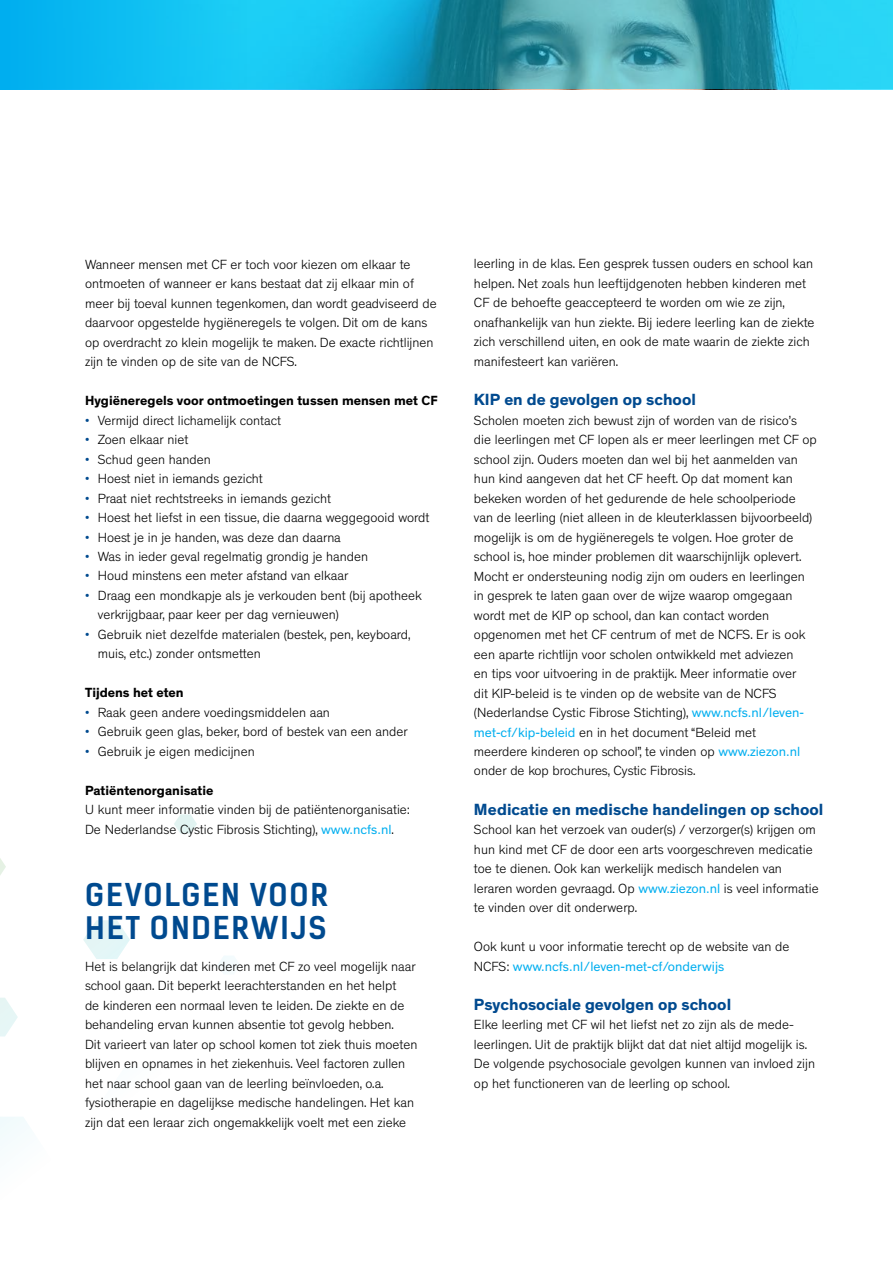
<style>
.page{position:relative;width:893px;height:1263px;background:#fff}
.page>*{position:absolute;margin:0;border:0;box-sizing:border-box;transform-origin:0 0}
.t1{font:700 30px/33px "Kelson Sans";letter-spacing:.065em;color:#004a8f}
.t2{font:700 16.5px "Theinhardt";color:#004a8f}
.t3{font:300 13.5px/19.5px "Theinhardt";color:#000}
.t4{font:700 13.5px "Theinhardt";color:#000}
.s1{color:#004a8f}
.s2{font-weight:400;color:#00aeef}
</style>
<div class="page">
<svg style="left:247px;top:0;width:646px;height:89px;background:#2cabc5"></svg>
<div style="left:0;top:0;width:247px;height:89px;background:linear-gradient(to right,#00adef,#1ccdf5)"></div>
<svg style="left:0;top:1117px;width:28px;height:29px"></svg>
<svg style="left:0;top:998px;width:18px;height:38px"></svg>
<svg style="left:83px;top:920px;width:47px;height:39px"></svg>
<svg style="left:218px;top:956px;width:19px;height:16px"></svg>
<svg style="left:174px;top:814px;width:23px;height:19px"></svg>
<svg style="left:0;top:858px;width:6px;height:17px"></svg>
<p class="t3" style="left:85px;top:254px;width:353px">Wanneer mensen met CF er toch voor kiezen om elkaar te ontmoeten of wanneer er kans bestaat dat zij elkaar min of meer bij toeval kunnen tegenkomen, dan wordt geadviseerd de daarvoor opgestelde hygiëneregels te volgen. Dit om de kans op overdracht zo klein mogelijk te maken. De exacte richtlijnen zijn te vinden op de site van de NCFS.</p>
<p class="t4" style="left:85px;top:392px;width:354px">Hygiëneregels voor ontmoetingen tussen mensen met CF</p>
<p class="t3" style="left:85px;top:410px;width:198px"><span class="s1">•</span> Vermijd direct lichamelijk contact</p>
<p class="t3" style="left:85px;top:430px;width:105px"><span class="s1">•</span> Zoen elkaar niet</p>
<p class="t3" style="left:85px;top:449px;width:127px"><span class="s1">•</span> Schud geen handen</p>
<p class="t3" style="left:85px;top:469px;width:179px"><span class="s1">•</span> Hoest niet in iemands gezicht</p>
<p class="t3" style="left:85px;top:488px;width:247px"><span class="s1">•</span> Praat niet rechtstreeks in iemands gezicht</p>
<p class="t3" style="left:85px;top:508px;width:346px"><span class="s1">•</span> Hoest het liefst in een tissue, die daarna weggegooid wordt</p>
<p class="t3" style="left:85px;top:527px;width:257px"><span class="s1">•</span> Hoest je in je handen, was deze dan daarna</p>
<p class="t3" style="left:85px;top:547px;width:285px"><span class="s1">•</span> Was in ieder geval regelmatig grondig je handen</p>
<p class="t3" style="left:85px;top:566px;width:265px"><span class="s1">•</span> Houd minstens een meter afstand van elkaar</p>
<p class="t3" style="left:98px;top:586px;width:326px;text-indent:-13px"><span class="s1">•</span> Draag een mondkapje als je verkouden bent (bij apotheek verkrijgbaar, paar keer per dag vernieuwen)</p>
<p class="t3" style="left:98px;top:625px;width:314px;text-indent:-13px"><span class="s1">•</span> Gebruik niet dezelfde materialen (bestek, pen, keyboard, muis, etc.) zonder ontsmetten</p>
<p class="t4" style="left:85px;top:684px;width:100px">Tijdens het eten</p>
<p class="t3" style="left:85px;top:703px;width:246px"><span class="s1">•</span> Raak geen andere voedingsmiddelen aan</p>
<p class="t3" style="left:85px;top:722px;width:324px"><span class="s1">•</span> Gebruik geen glas, beker, bord of bestek van een ander</p>
<p class="t3" style="left:85px;top:742px;width:171px"><span class="s1">•</span> Gebruik je eigen medicijnen</p>
<p class="t4" style="left:85px;top:782px;width:130px">Patiëntenorganisatie</p>
<p class="t3" style="left:85px;top:800px;width:326px">U kunt meer informatie vinden bij de patiëntenorganisatie:<br>De Nederlandse Cystic Fibrosis Stichting), <span class="s2">www.ncfs.nl</span>.</p>
<h1 class="t1" style="left:85px;top:878px;width:245px">GEVOLGEN VOOR<br>HET ONDERWIJS</h1>
<p class="t3" style="left:85px;top:956px;width:334px">Het is belangrijk dat kinderen met CF zo veel mogelijk naar school gaan. Dit beperkt leerachterstanden en het helpt<br>de kinderen een normaal leven te leiden. De ziekte en de behandeling ervan kunnen absentie tot gevolg hebben.<br>Dit varieert van later op school komen tot ziek thuis moeten blijven en opnames in het ziekenhuis. Veel factoren zullen het naar school gaan van de leerling beïnvloeden, o.a. fysiotherapie en dagelijkse medische handelingen. Het kan zijn dat een leraar zich ongemakkelijk voelt met een zieke</p>
<p class="t3" style="left:474px;top:254px;width:342px">leerling in de klas. Een gesprek tussen ouders en school kan helpen. Net zoals hun leeftijdgenoten hebben kinderen met CF de behoefte geaccepteerd te worden om wie ze zijn, onafhankelijk van hun ziekte. Bij iedere leerling kan de ziekte zich verschillend uiten, en ook de mate waarin de ziekte zich manifesteert kan variëren.</p>
<p class="t2" style="left:474px;top:389px;width:223px">KIP en de gevolgen op school</p>
<p class="t3" style="left:474px;top:410px;width:344px">Scholen moeten zich bewust zijn of worden van de risico’s die leerlingen met CF lopen als er meer leerlingen met CF op school zijn. Ouders moeten dan wel bij het aanmelden van hun kind aangeven dat het CF heeft. Op dat moment kan bekeken worden of het gedurende de hele schoolperiode van de leerling (niet alleen in de kleuterklassen bijvoorbeeld) mogelijk is om de hygiëneregels te volgen. Hoe groter de school is, hoe minder problemen dit waarschijnlijk oplevert.<br>Mocht er ondersteuning nodig zijn om ouders en leerlingen in gesprek te laten gaan over de wijze waarop omgegaan wordt met de KIP op school, dan kan contact worden opgenomen met het CF centrum of met de NCFS. Er is ook een aparte richtlijn voor scholen ontwikkeld met adviezen<br>en tips voor uitvoering in de praktijk. Meer informatie over<br>dit KIP-beleid is te vinden op de website van de NCFS (Nederlandse Cystic Fibrose Stichting), <span class="s2">www.ncfs.nl/leven&shy;met-cf/kip-beleid</span> en in het document “Beleid met<br>meerdere kinderen op school”, te vinden op <span class="s2">www.ziezon.nl </span>onder de kop brochures, Cystic Fibrosis.</p>
<p class="t2" style="left:474px;top:799px;width:351px">Medicatie en medische handelingen op school</p>
<p class="t3" style="left:474px;top:820px;width:346px">School kan het verzoek van ouder(s) / verzorger(s) krijgen om hun kind met CF de door een arts voorgeschreven medicatie toe te dienen. Ook kan werkelijk medisch handelen van leraren worden gevraagd. Op <span class="s2">www.ziezon.nl</span> is veel informatie te vinden over dit onderwerp.</p>
<p class="t3" style="left:474px;top:937px;width:317px">Ook kunt u voor informatie terecht op de website van de<br>NCFS: <span class="s2">www.ncfs.nl/leven-met-cf/onderwijs</span></p>
<p class="t2" style="left:474px;top:994px;width:259px">Psychosociale gevolgen op school</p>
<p class="t3" style="left:474px;top:1015px;width:343px">Elke leerling met CF wil het liefst net zo zijn als de mede&shy;leerlingen. Uit de praktijk blijkt dat dat niet altijd mogelijk is.<br>De volgende psychosociale gevolgen kunnen van invloed zijn op het functioneren van de leerling op school.</p>
</div>
